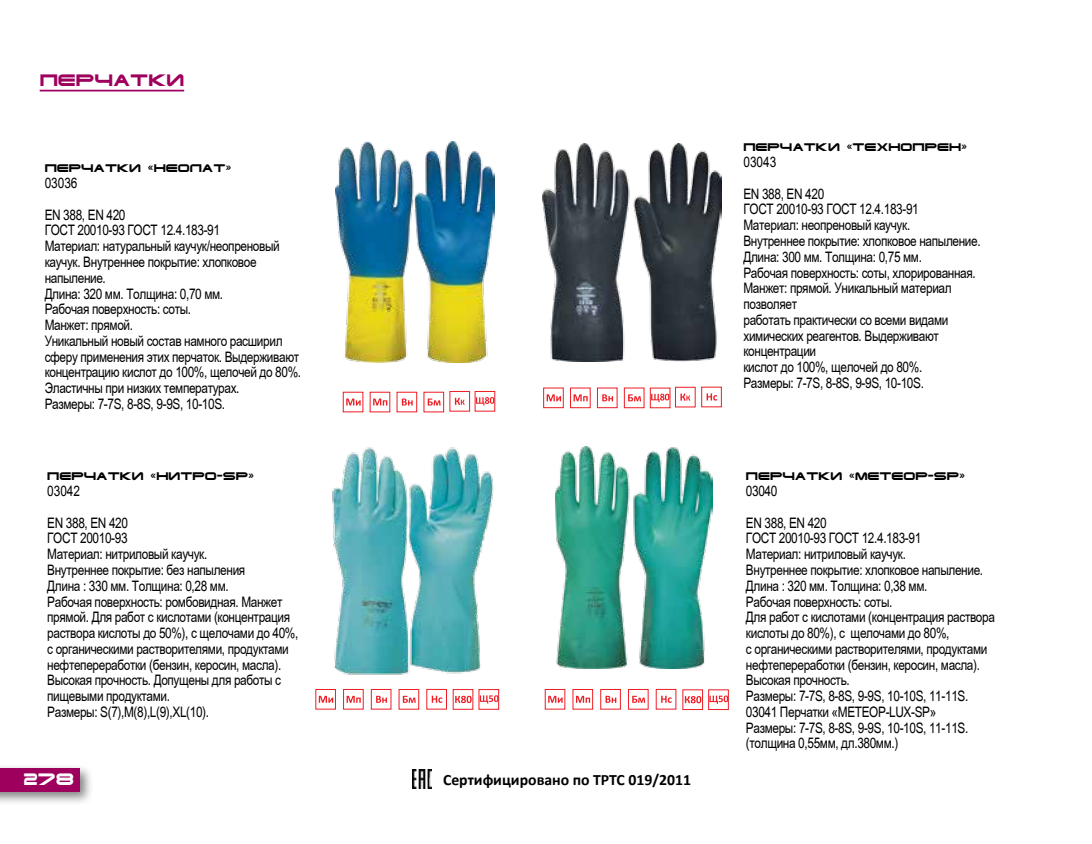
<style>
.page{position:relative;width:1092px;height:844px;background:#fff}
.page>*{position:absolute;margin:0;border:0;box-sizing:border-box;transform-origin:0 0}
.t1{font:700 15.75px "Calibri";color:#000}
.t2{font:700 semi-expanded 15.75px "Terminator Cyr";color:#9e005e}
.t3{font:700 semi-expanded 15.75px "Terminator Cyr";color:#fff}
.t4{font:14.35px/15.8px "Arial";letter-spacing:-.03em;color:#000;scale:.82 1}
.t5{font:700 semi-expanded 10.5px "Terminator Cyr 4";color:#000}
</style>
<div class="page">
<div style="left:0;top:763px;width:94px;height:43px;background:#000;opacity:.5"></div>
<div style="left:0;top:768px;width:79px;height:23px;background:#9e005e"></div>
<hr style="left:40px;top:90px;width:144px;height:1px;background:#9e005e">
<svg style="left:373px;top:398px;width:14px;height:7px"></svg>
<div style="left:343px;top:392px;width:20px;height:20px;border:1px solid #ed1d24"></div>
<svg style="left:346px;top:398px;width:14px;height:7px"></svg>
<svg style="left:427px;top:398px;width:13px;height:7px"></svg>
<svg style="left:402px;top:398px;width:10px;height:7px"></svg>
<div style="left:449px;top:391px;width:21px;height:20px;background:#fff;border:1px solid #ed1d24"></div>
<svg style="left:455px;top:397px;width:9px;height:8px"></svg>
<div style="left:474px;top:391px;width:21px;height:20px;background:#fff;border:1px solid #ed1d24"></div>
<svg style="left:476px;top:397px;width:18px;height:8px"></svg>
<div style="left:570px;top:387px;width:20px;height:21px;border:1px solid #ed1d24"></div>
<svg style="left:573px;top:394px;width:14px;height:7px"></svg>
<div style="left:543px;top:387px;width:20px;height:21px;border:1px solid #ed1d24"></div>
<svg style="left:546px;top:394px;width:15px;height:7px"></svg>
<div style="left:701px;top:386px;width:20px;height:21px;background:#fff;border:1px solid #ed1d24"></div>
<svg style="left:706px;top:393px;width:11px;height:7px"></svg>
<div style="left:624px;top:387px;width:20px;height:21px;border:1px solid #ed1d24"></div>
<svg style="left:628px;top:394px;width:13px;height:7px"></svg>
<div style="left:597px;top:387px;width:20px;height:21px;border:1px solid #ed1d24"></div>
<svg style="left:602px;top:394px;width:11px;height:7px"></svg>
<div style="left:675px;top:387px;width:20px;height:20px;background:#fff;border:1px solid #ed1d24"></div>
<svg style="left:680px;top:393px;width:10px;height:7px"></svg>
<div style="left:650px;top:387px;width:20px;height:21px;background:#fff;border:1px solid #ed1d24"></div>
<svg style="left:651px;top:393px;width:18px;height:9px"></svg>
<img style="left:335px;top:142px;width:159px;height:220px">
<img style="left:542px;top:143px;width:179px;height:219px">
<img style="left:412px;top:769px;width:19px;height:19px">
<div style="left:343px;top:689px;width:20px;height:20px;border:1px solid #ed1d24"></div>
<svg style="left:346px;top:695px;width:15px;height:7px"></svg>
<div style="left:315px;top:689px;width:21px;height:20px;border:1px solid #ed1d24"></div>
<svg style="left:319px;top:695px;width:14px;height:7px"></svg>
<div style="left:426px;top:688px;width:21px;height:21px;border:1px solid #ed1d24"></div>
<svg style="left:431px;top:695px;width:11px;height:7px"></svg>
<div style="left:398px;top:689px;width:21px;height:20px;border:1px solid #ed1d24"></div>
<svg style="left:403px;top:695px;width:12px;height:7px"></svg>
<div style="left:371px;top:689px;width:20px;height:20px;border:1px solid #ed1d24"></div>
<svg style="left:376px;top:695px;width:11px;height:7px"></svg>
<div style="left:572px;top:689px;width:21px;height:20px;border:1px solid #ed1d24"></div>
<svg style="left:576px;top:695px;width:14px;height:7px"></svg>
<div style="left:545px;top:689px;width:20px;height:20px;border:1px solid #ed1d24"></div>
<svg style="left:548px;top:695px;width:14px;height:7px"></svg>
<svg style="left:661px;top:695px;width:10px;height:7px"></svg>
<div style="left:628px;top:689px;width:20px;height:20px;border:1px solid #ed1d24"></div>
<svg style="left:632px;top:695px;width:13px;height:7px"></svg>
<div style="left:600px;top:689px;width:20px;height:20px;border:1px solid #ed1d24"></div>
<svg style="left:605px;top:695px;width:11px;height:7px"></svg>
<img style="left:332px;top:447px;width:162px;height:228px">
<img style="left:555px;top:446px;width:157px;height:222px">
<div style="left:453px;top:689px;width:20px;height:20px;border:1px solid #ed1d24"></div>
<svg style="left:455px;top:695px;width:16px;height:7px"></svg>
<div style="left:478px;top:689px;width:21px;height:20px;border:1px solid #ed1d24"></div>
<svg style="left:479px;top:695px;width:19px;height:8px"></svg>
<svg style="left:684px;top:696px;width:17px;height:7px"></svg>
<div style="left:708px;top:689px;width:20px;height:20px;border:1px solid #ed1d24"></div>
<svg style="left:709px;top:695px;width:19px;height:8px"></svg>
<p class="t2" style="left:40px;top:70px;width:146px">перчатки</p>
<p class="t5" style="left:45px;top:161px;width:188px">Перчатки «НЕОЛАТ»</p>
<p class="t4" style="left:45px;top:167px;width:100px;line-height:31.5px">03036<br>EN 388, EN 420</p>
<p class="t4" style="left:45px;top:222px;width:314px">ГОСТ 20010-93 ГОСТ 12.4.183-91<br>Материал: натуральный каучук/неопреновый каучук. Внутреннее покрытие: хлопковое напыление.<br>Длина: 320 мм. Толщина: 0,70 мм.<br>Рабочая поверхность: соты.<br>Манжет: прямой.<br>Уникальный новый состав намного расширил сферу применения этих перчаток. Выдерживают концентрацию кислот до 100%, щелочей до 80%.<br>Эластичны при низких температурах.<br>Размеры: 7-7½, 8-8½, 9-9½, 10-10½.</p>
<p class="t5" style="left:47px;top:469px;width:208px">Перчатки «НИТРО-SP»</p>
<p class="t4" style="left:47px;top:475px;width:100px;line-height:31.5px">03042<br>EN 388, EN 420</p>
<p class="t4" style="left:47px;top:530px;width:308px">ГОСТ 20010-93<br>Материал: нитриловый каучук.<br>Внутреннее покрытие: без напыления<br>Длина : 330 мм. Толщина: 0,28 мм.<br>Рабочая поверхность: ромбовидная. Манжет прямой. Для работ с кислотами (концентрация раствора кислоты до 50%), с щелочами до 40%, с органическими растворителями, продуктами нефтепереработки (бензин, керосин, масла).<br>Высокая прочность. Допущены для работы с пищевыми продуктами.<br>Размеры: S(7),M(8),L(9),XL(10).</p>
<p class="t3" style="left:24px;top:768px;width:52px">278</p>
<p class="t1" style="left:443px;top:769px;width:249px">Сертифицировано по ТРТС 019/2011</p>
<p class="t5" style="left:743px;top:140px;width:225px">Перчатки «ТЕХНОПРЕН»</p>
<p class="t4" style="left:743px;top:146px;width:100px;line-height:31.5px">03043<br>EN 388, EN 420</p>
<p class="t4" style="left:743px;top:201px;width:291px">ГОСТ 20010-93 ГОСТ 12.4.183-91<br>Материал: неопреновый каучук.<br>Внутреннее покрытие: хлопковое напыление.<br>Длина: 300 мм. Толщина: 0,75 мм.<br>Рабочая поверхность: соты, хлорированная.<br>Манжет: прямой. Уникальный материал позволяет<br>работать практически со всеми видами химических реагентов. Выдерживают концентрации<br>кислот до 100%, щелочей до 80%.<br>Размеры: 7-7½, 8-8½, 9-9½, 10-10½.</p>
<p class="t5" style="left:746px;top:469px;width:220px">Перчатки «МЕТЕОР-SP»</p>
<p class="t4" style="left:746px;top:475px;width:100px;line-height:31.5px">03040<br>EN 388, EN 420</p>
<p class="t4" style="left:746px;top:530px;width:305px">ГОСТ 20010-93 ГОСТ 12.4.183-91<br>Материал: нитриловый каучук.<br>Внутреннее покрытие: хлопковое напыление.<br>Длина : 320 мм. Толщина: 0,38 мм.<br>Рабочая поверхность: соты.<br>Для работ с кислотами (концентрация раствора кислоты до 80%), с щелочами до 80%,<br>с органическими растворителями, продуктами нефтепереработки (бензин, керосин, масла).<br>Высокая прочность.<br>Размеры: 7-7½, 8-8½, 9-9½, 10-10½, 11-11½.<br>03041 Перчатки «МЕТЕОР-LUX-SP»<br>Размеры: 7-7½, 8-8½, 9-9½, 10-10½, 11-11½. (толщина 0,55мм, дл.380мм.)</p>
</div>
